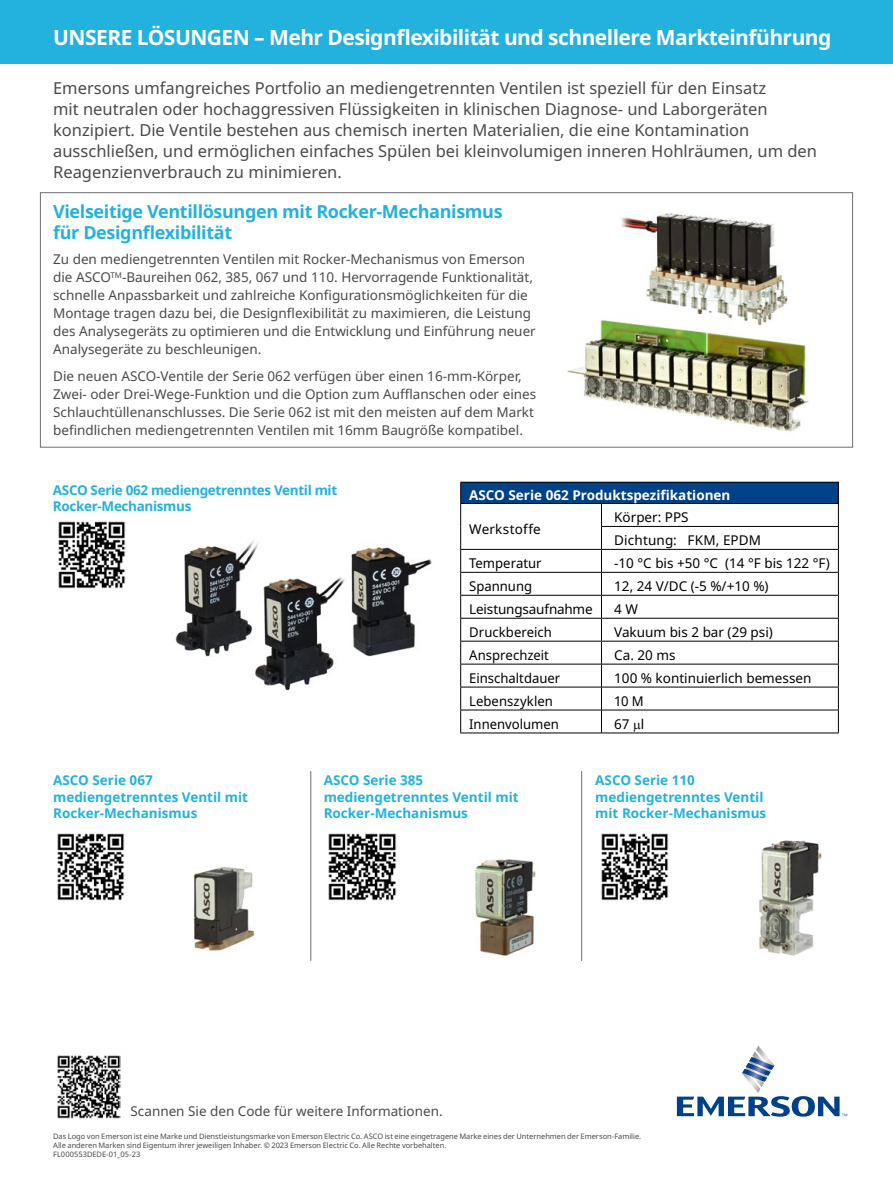
<style>
.page{position:relative;width:893px;height:1187px;background:#fff}
.page>*{position:absolute;margin:0;border:0;box-sizing:border-box;transform-origin:0 0}
.P2_Our_Solutions_hea{font:700 21px "Noto Sans";letter-spacing:-.025em;color:#fff}
.P2_Box_header_blue{font:700 18px/21px "Noto Sans";letter-spacing:-.02em;color:#23b1dd}
.P2_Bodycopy___11_14p{font:16.5px/21px "Noto Sans";color:#4a4a49}
.P2_Box_bodycopy_-_10{font:13.5px/18px "Noto Sans";color:#4a4a49}
.t1{font:13.5px "Noto Sans";color:#000}
.t2{font:700 13.5px/16.5px "Noto Sans";color:#23b1dd}
.t3{font:700 13.5px/16.5px "Noto Sans";letter-spacing:-.025em;color:#23b1dd}
.t4{font:700 13.5px "Noto Sans";color:#fff}
.P2_Disclaimer_-_5_6{font:7.5px "Noto Sans";letter-spacing:-.005em;color:#4a4a49}
</style>
<div class="page">
<img style="left:474px;top:859px;width:62px;height:97px">
<img style="left:759px;top:840px;width:63px;height:116px">
<img style="left:193px;top:866px;width:62px;height:85px">
<div style="left:0;top:0;width:893px;height:63px;background:#23b1dd"></div>
<svg style="left:677px;top:1045px;width:170px;height:71px"></svg>
<hr style="left:310px;top:771px;width:1px;height:189px;background:#706f6f">
<hr style="left:581px;top:771px;width:1px;height:189px;background:#706f6f">
<img style="left:57px;top:833px;width:67px;height:67px">
<img style="left:328px;top:833px;width:68px;height:67px">
<img style="left:58px;top:521px;width:68px;height:67px">
<img style="left:57px;top:1055px;width:63px;height:63px">
<img style="left:601px;top:833px;width:67px;height:67px">
<div style="left:40px;top:192px;width:813px;height:255px;border:1px solid #706f6f"></div>
<img style="left:621px;top:213px;width:167px;height:90px">
<img style="left:567px;top:303px;width:242px;height:129px">
<img style="left:175px;top:540px;width:257px;height:151px">
<div style="left:461px;top:482px;width:377px;height:21px;background:#004187"></div>
<hr style="left:460px;top:482px;width:141px;height:1px;background:#000">
<hr style="left:601px;top:482px;width:238px;height:1px;background:#000">
<hr style="left:460px;top:503px;width:141px;height:1px;background:#000">
<hr style="left:601px;top:503px;width:238px;height:1px;background:#000">
<hr style="left:601px;top:526px;width:238px;height:1px;background:#000">
<hr style="left:460px;top:549px;width:141px;height:1px;background:#000">
<hr style="left:601px;top:549px;width:238px;height:1px;background:#000">
<hr style="left:460px;top:572px;width:141px;height:1px;background:#000">
<hr style="left:601px;top:572px;width:238px;height:1px;background:#000">
<hr style="left:460px;top:595px;width:141px;height:1px;background:#000">
<hr style="left:601px;top:595px;width:238px;height:1px;background:#000">
<hr style="left:460px;top:617px;width:141px;height:1px;background:#000">
<hr style="left:601px;top:617px;width:238px;height:1px;background:#000">
<hr style="left:460px;top:640px;width:141px;height:1px;background:#000">
<hr style="left:601px;top:640px;width:238px;height:1px;background:#000">
<hr style="left:460px;top:663px;width:141px;height:1px;background:#000">
<hr style="left:601px;top:663px;width:238px;height:1px;background:#000">
<hr style="left:460px;top:686px;width:141px;height:1px;background:#000">
<hr style="left:601px;top:686px;width:238px;height:1px;background:#000">
<hr style="left:460px;top:709px;width:141px;height:1px;background:#000">
<svg style="left:460px;top:482px;width:1px;height:250px"></svg>
<hr style="left:601px;top:709px;width:238px;height:1px;background:#000">
<svg style="left:601px;top:504px;width:1px;height:228px"></svg>
<svg style="left:838px;top:482px;width:1px;height:250px"></svg>
<hr style="left:460px;top:732px;width:141px;height:1px;background:#000">
<hr style="left:601px;top:732px;width:238px;height:1px;background:#000">
<p class="P2_Our_Solutions_hea" style="left:53px;top:26px;width:780px">UNSERE LÖSUNGEN – Mehr Designflexibilität und schnellere Markteinführung</p>
<p class="P2_Bodycopy___11_14p" style="left:53px;top:78px;width:765px">Emersons umfangreiches Portfolio an mediengetrennten Ventilen ist speziell für den Einsatz<br>mit neutralen oder hochaggressiven Flüssigkeiten in klinischen Diagnose- und Laborgeräten konzipiert. Die Ventile bestehen aus chemisch inerten Materialien, die eine Kontamination ausschließen, und ermöglichen einfaches Spülen bei kleinvolumigen inneren Hohlräumen, um den Reagenzienverbrauch zu minimieren.</p>
<p class="P2_Box_header_blue" style="left:53px;top:201px;width:451px">Vielseitige Ventillösungen mit Rocker-Mechanismus für Designflexibilität</p>
<p class="P2_Box_bodycopy_-_10" style="left:53px;top:250px;width:484px">Zu den mediengetrennten Ventilen mit Rocker-Mechanismus von Emerson die ASCO<sup>TM</sup>-Baureihen 062, 385, 067 und 110. Hervorragende Funktionalität, schnelle Anpassbarkeit und zahlreiche Konfigurationsmöglichkeiten für die Montage tragen dazu bei, die Designflexibilität zu maximieren, die Leistung des Analysegeräts zu optimieren und die Entwicklung und Einführung neuer Analysegeräte zu beschleunigen.</p>
<p class="P2_Box_bodycopy_-_10" style="left:53px;top:367px;width:485px">Die neuen ASCO-Ventile der Serie 062 verfügen über einen 16‑mm‑Körper, Zwei- oder Drei-Wege-Funktion und die Option zum Aufflanschen oder eines Schlauchtüllenanschlusses. Die Serie 062 ist mit den meisten auf dem Markt befindlichen mediengetrennten Ventilen mit 16mm Baugröße kompatibel.</p>
<p class="t3" style="left:53px;top:482px;width:286px">ASCO Serie 062 mediengetrenntes Ventil mit<br>Rocker-Mechanismus</p>
<p class="t4" style="left:469px;top:487px;width:263px">ASCO Serie 062 Produktspezifikationen</p>
<p class="t1" style="left:469px;top:521px;width:73px">Werkstoffe</p>
<p class="t1" style="left:614px;top:509px;width:76px">Körper: PPS</p>
<p class="t1" style="left:614px;top:532px;width:148px">Dichtung: FKM, EPDM</p>
<p class="t1" style="left:469px;top:555px;width:74px">Temperatur</p>
<p class="t1" style="left:614px;top:555px;width:217px">-10 °C bis +50 °C (14 °F bis 122 °F)</p>
<p class="t1" style="left:469px;top:578px;width:64px">Spannung</p>
<p class="t1" style="left:614px;top:578px;width:156px">12, 24 V/DC (-5 %/+10 %)</p>
<p class="t1" style="left:469px;top:601px;width:125px">Leistungsaufnahme</p>
<p class="t1" style="left:614px;top:601px;width:25px">4 W</p>
<p class="t1" style="left:469px;top:624px;width:84px">Druckbereich</p>
<p class="t1" style="left:614px;top:624px;width:160px">Vakuum bis 2 bar (29 psi)</p>
<p class="t1" style="left:469px;top:647px;width:81px">Ansprechzeit</p>
<p class="t1" style="left:614px;top:647px;width:63px">Ca. 20 ms</p>
<p class="t1" style="left:469px;top:670px;width:93px">Einschaltdauer</p>
<p class="t1" style="left:614px;top:670px;width:199px">100 % kontinuierlich bemessen</p>
<p class="t1" style="left:469px;top:693px;width:85px">Lebenszyklen</p>
<p class="t1" style="left:614px;top:693px;width:31px">10 M</p>
<p class="t1" style="left:469px;top:716px;width:91px">Innenvolumen</p>
<p class="t1" style="left:614px;top:716px;width:32px">67 l</p>
<p class="t2" style="left:53px;top:772px;width:101px">ASCO Serie 067</p>
<p class="t2" style="left:53px;top:788px;width:196px">mediengetrenntes Ventil mit<br>Rocker‑Mechanismus</p>
<p class="t2" style="left:324px;top:772px;width:101px">ASCO Serie 385</p>
<p class="t2" style="left:324px;top:789px;width:196px">mediengetrenntes Ventil mit<br>Rocker-Mechanismus</p>
<p class="t2" style="left:595px;top:772px;width:101px">ASCO Serie 110</p>
<p class="t2" style="left:595px;top:788px;width:172px">mediengetrenntes Ventil mit Rocker-Mechanismus</p>
<p class="P2_Box_bodycopy_-_10" style="left:131px;top:1102px;width:314px">Scannen Sie den Code für weitere Informationen.</p>
<p class="P2_Disclaimer_-_5_6" style="left:53px;top:1132px;width:589px">Das Logo von Emerson ist eine Marke und Dienstleistungsmarke von Emerson Electric Co. ASCO ist eine eingetragene Marke eines der Unternehmen der Emerson-Familie.</p>
<p class="P2_Disclaimer_-_5_6" style="left:53px;top:1141px;width:395px">Alle anderen Marken sind Eigentum ihrer jeweiligen Inhaber. © 2023 Emerson Electric Co. Alle Rechte vorbehalten.</p>
<p class="P2_Disclaimer_-_5_6" style="left:53px;top:1150px;width:89px">FL000553DEDE-01_05-23</p>
</div>
